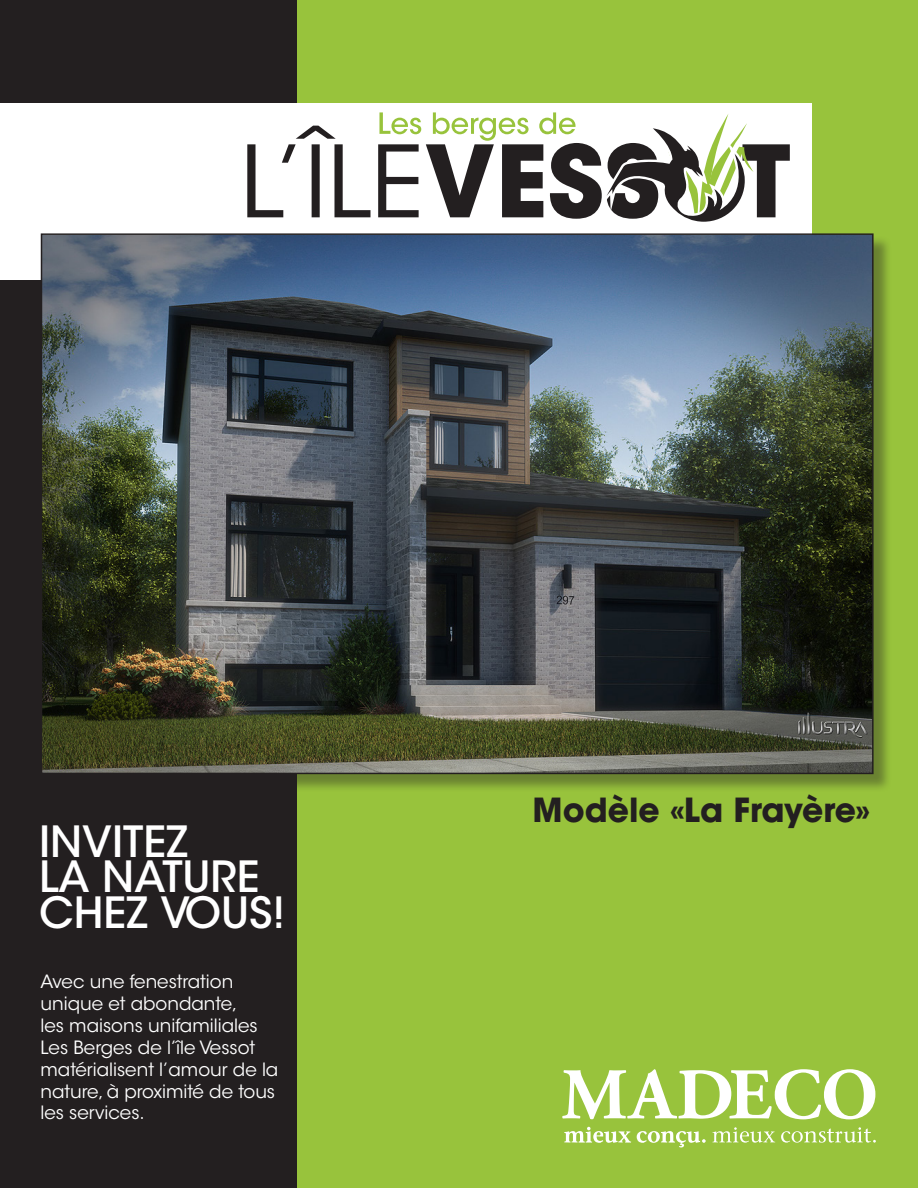
<style>
.page{position:relative;width:918px;height:1188px;background:#fff}
.page>*{position:absolute;margin:0;border:0;box-sizing:border-box;transform-origin:0 0}
.t1{font:500 42.75px/35.5px "ITC Avant Garde Std";color:#fff}
.t2{font:700 33px "ITC Avant Garde Std";color:#231f20}
.t3{font:18.15px/21.9px "ITC Avant Garde Std";color:#fff}
</style>
<div class="page">
<div style="left:295px;top:0;width:623px;height:1188px;background:#98c33c"></div>
<svg style="left:562px;top:1069px;width:313px;height:50px"></svg>
<svg style="left:564px;top:1127px;width:142px;height:21px"></svg>
<svg style="left:713px;top:1127px;width:62px;height:16px"></svg>
<svg style="left:781px;top:1127px;width:95px;height:16px"></svg>
<div style="left:0;top:0;width:296px;height:1188px;background:#231f20"></div>
<div style="left:0;top:103px;width:811px;height:177px;background:#fff"></div>
<svg style="left:247px;top:126px;width:123px;height:91px"></svg>
<svg style="left:378px;top:112px;width:412px;height:110px"></svg>
<div style="left:43px;top:236px;width:849px;height:557px;background:#231f20;opacity:.4"></div>
<img style="left:44px;top:236px;width:827px;height:535px">
<h1 class="t1" style="left:39px;top:824px;width:248px">INVITEZ<br>LA NATURE<br>CHEZ VOUS!</h1>
<p class="t3" style="left:40px;top:971px;width:239px">Avec une fenestration unique et abondante,<br>les maisons unifamiliales<br>Les Berges de l’île Vessot matérialisent l’amour de la nature, à proximité de tous les services.</p>
<p class="t2" style="left:533px;top:789px;width:339px">Modèle «La Frayère»</p>
</div>
